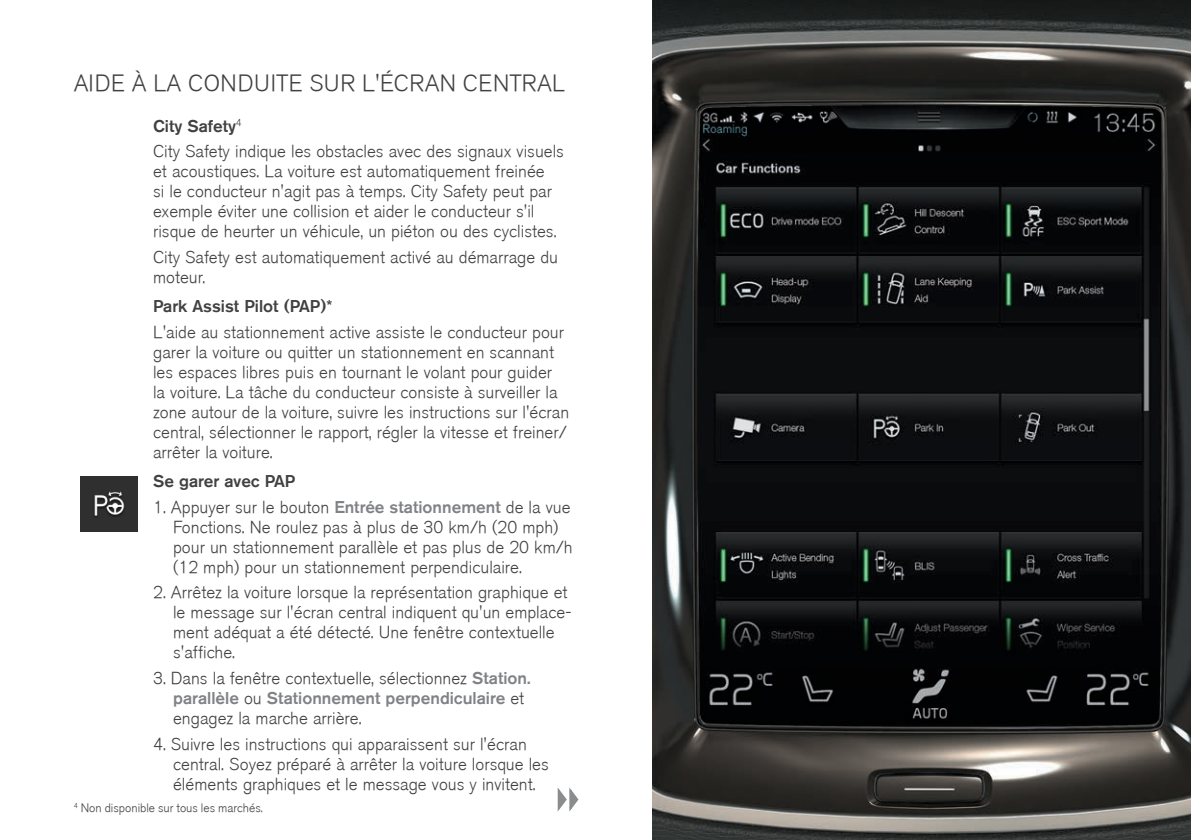
<style>
.page{position:relative;width:1191px;height:840px;background:#fff}
.page>*{position:absolute;margin:0;border:0;box-sizing:border-box;transform-origin:0 0}
.t1{font:300 23px "Volvo Sans";letter-spacing:.02em;color:#414142}
.t2{font:300 17px/20px "Volvo Sans";color:#414142}
.t3{font:300 17px "Volvo Sans";color:#414142}
.t4{font:300 12px "Volvo Sans";color:#414142}
.s1{font-style:inherit}
.s2{color:#808285}
</style>
<div class="page">
<img style="left:652px;top:0;width:539px;height:839px">
<img style="left:81px;top:476px;width:56px;height:54px">
<svg style="left:557px;top:787px;width:22px;height:25px"></svg>
<h1 class="t1" style="left:74px;top:70px;width:493px">AIDE À LA CONDUITE SUR L'ÉCRAN CENTRAL</h1>
<p class="t2" style="left:153px;top:113px;width:412px;line-height:25.6px"><span class="s1">City Safety</span><sup>4<br></sup>City Safety indique les obstacles avec des signaux visuels</p>
<p class="t2" style="left:153px;top:162px;width:405px">et acoustiques. La voiture est automatiquement freinée si le conducteur n'agit pas à temps. City Safety peut par exemple éviter une collision et aider le conducteur s'il risque de heurter un véhicule, un piéton ou des cyclistes.</p>
<p class="t2" style="left:153px;top:247px;width:406px">City Safety est automatiquement activé au démarrage du moteur.</p>
<p class="t3" style="left:153px;top:295px;width:181px">Park Assist Pilot (PAP)*</p>
<p class="t2" style="left:153px;top:322px;width:418px">L'aide au stationnement active assiste le conducteur pour garer la voiture ou quitter un stationnement en scannant les espaces libres puis en tournant le volant pour guider<br>la voiture. La tâche du conducteur consiste à surveiller la zone autour de la voiture, suivre les instructions sur l'écran central, sélectionner le rapport, régler la vitesse et freiner/ arrêter la voiture.</p>
<p class="t3" style="left:153px;top:470px;width:144px">Se garer avec PAP</p>
<p class="t2" style="left:173px;top:497px;width:401px;text-indent:-20px">1. Appuyer sur le bouton <span class="s2">Entrée stationnement</span> de la vue Fonctions. Ne roulez pas à plus de 30 km/h (20 mph) pour un stationnement parallèle et pas plus de 20 km/h (12 mph) pour un stationnement perpendiculaire.</p>
<p class="t2" style="left:173px;top:582px;width:400px;text-indent:-20px">2. Arrêtez la voiture lorsque la représentation graphique et le message sur l'écran central indiquent qu'un emplace&shy;ment adéquat a été détecté. Une fenêtre contextuelle s'affiche.</p>
<p class="t2" style="left:173px;top:668px;width:359px;text-indent:-20px">3. Dans la fenêtre contextuelle, sélectionnez <span class="s2">Station. parallèle</span> ou <span class="s2">Stationnement perpendiculaire</span> et engagez la marche arrière.</p>
<p class="t2" style="left:173px;top:733px;width:377px;text-indent:-20px">4. Suivre les instructions qui apparaissent sur l'écran central. Soyez préparé à arrêter la voiture lorsque les éléments graphiques et le message vous y invitent.</p>
<p class="t4" style="left:74px;top:800px;width:191px"><sup>4</sup> Non disponible sur tous les marchés.</p>
</div>
